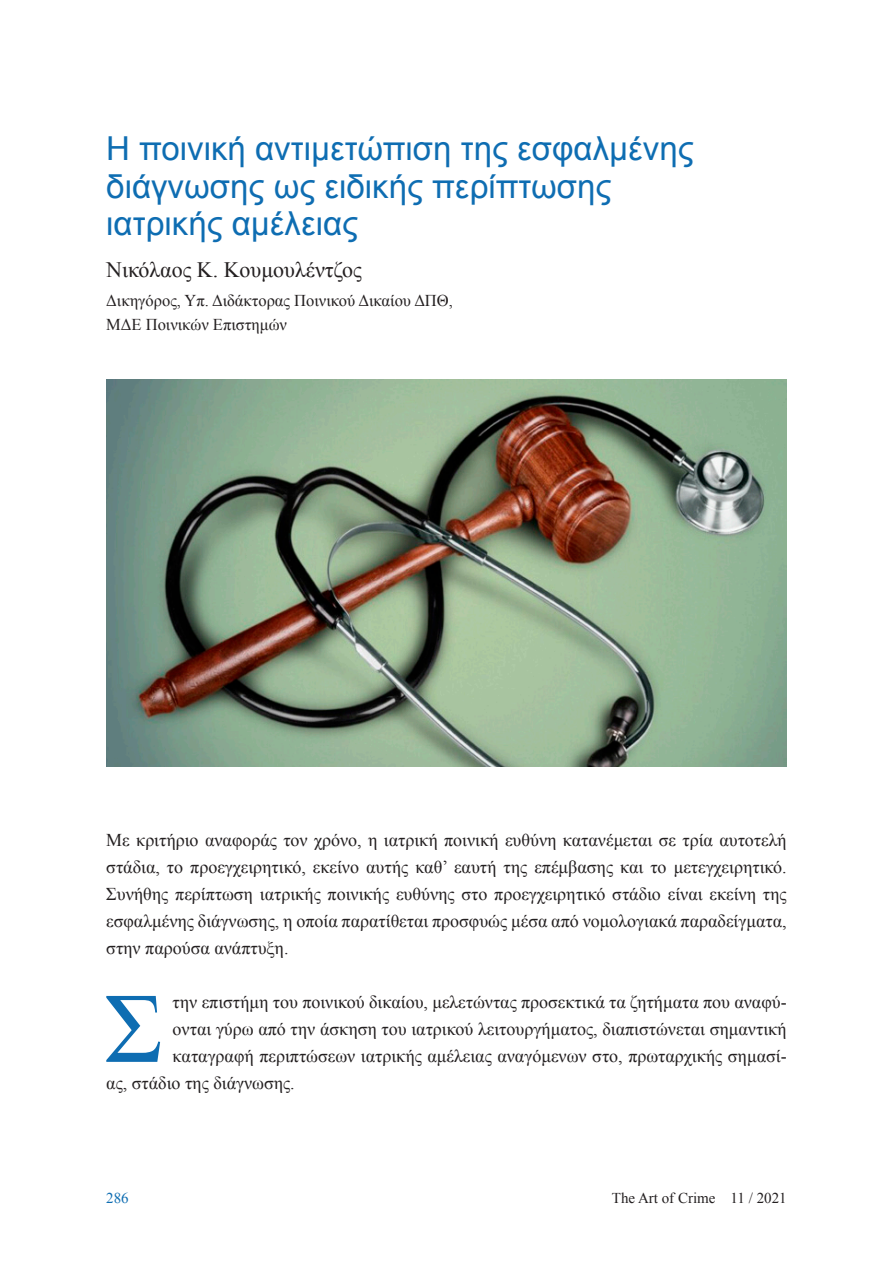
<style>
.page{position:relative;width:893px;height:1263px;background:#fff}
.page>*{position:absolute;margin:0;border:0;box-sizing:border-box;transform-origin:0 0}
.t1{font:99.6px "Times New Roman";color:#0e6db2}
.BASIC_TITLE{font:33px/37.5px "Arial";color:#0e6db2}
.AUTHOR{font:21.9px "Times New Roman";color:#231f20}
.t2{font:18px/27px "Times New Roman";color:#231f20;text-align:justify}
.IDIOTITA{font:16.5px "Times New Roman";color:#231f20}
.t3{font:15px "Times New Roman";color:#231f20}
.t4{font:15px "Times New Roman";color:#0e6db2}
</style>
<div class="page">
<img style="left:106px;top:380px;width:681px;height:386px">
<p class="BASIC_TITLE" style="left:106px;top:130px;width:589px">Η ποινική αντιμετώπιση της εσφαλμένης διάγνωσης ως ειδικής περίπτωσης ιατρικής αμέλειας</p>
<p class="AUTHOR" style="left:106px;top:255px;width:257px">Νικόλαος Κ. Κουμουλέντζος</p>
<p class="IDIOTITA" style="left:106px;top:289px;width:348px">Δικηγόρος, Υπ. Διδάκτορας Ποινικού Δικαίου ΔΠΘ,</p>
<p class="IDIOTITA" style="left:106px;top:313px;width:182px">ΜΔΕ Ποινικών Επιστημών</p>
<p class="t2" style="left:106px;top:826px;width:682px">Με κριτήριο αναφοράς τον χρόνο, η ιατρική ποινική ευθύνη κατανέμεται σε τρία αυτοτελή στάδια, το προεγχειρητικό, εκείνο αυτής καθ’ εαυτή της επέμβασης και το μετεγχειρητικό.<br>Συνήθης περίπτωση ιατρικής ποινικής ευθύνης στο προεγχειρητικό στάδιο είναι εκείνη της εσφαλμένης διάγνωσης, η οποία παρατίθεται προσφυώς μέσα από νομολογιακά παραδείγματα, στην παρούσα ανάπτυξη.</p>
<p class="t1" style="left:105px;top:961px;width:59px">Σ</p>
<p class="t2" style="left:173px;top:988px;width:615px">την επιστήμη του ποινικού δικαίου, μελετώντας προσεκτικά τα ζητήματα που αναφύ-</p>
<p class="t2" style="left:173px;top:1015px;width:615px">ονται γύρω από την άσκηση του ιατρικού λειτουργήματος, διαπιστώνεται σημαντική</p>
<p class="t2" style="left:173px;top:1042px;width:615px">καταγραφή περιπτώσεων ιατρικής αμέλειας αναγόμενων στο, πρωταρχικής σημασί-</p>
<p class="t2" style="left:106px;top:1069px;width:190px">ας, στάδιο της διάγνωσης.</p>
<p class="t4" style="left:106px;top:1188px;width:24px">286</p>
<p class="t3" style="left:612px;top:1188px;width:176px">The Art of Crime 11 / 2021</p>
</div>
